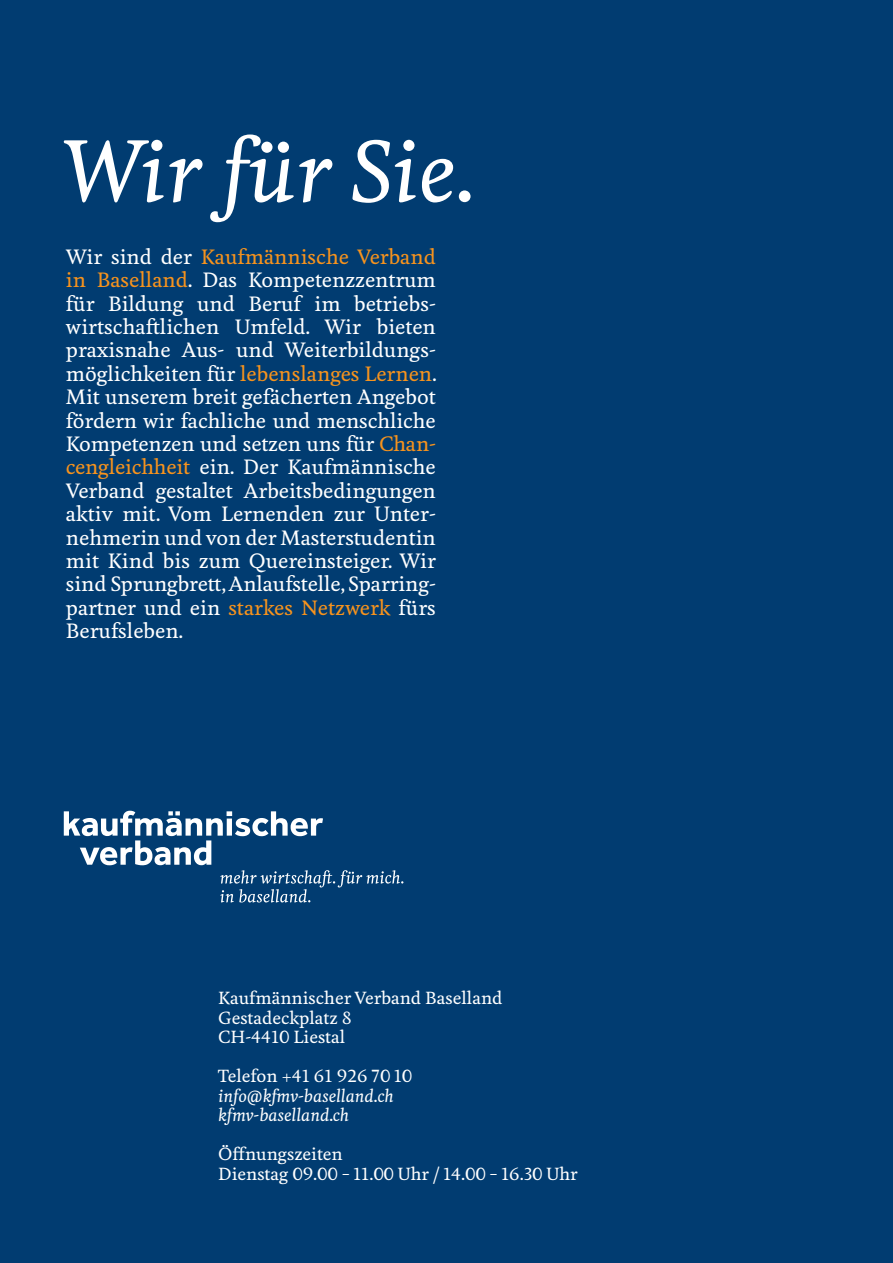
<style>
.page{position:relative;width:893px;height:1263px;background:#013c71}
.page>*{position:absolute;margin:0;border:0;box-sizing:border-box;transform-origin:0 0}
.t1{font:italic 500 82.5px "Feijoa";color:#fff}
.t2{font:500 19.5px/23.4px "Feijoa";color:#fff}
.t3{font:500 16.5px/19.5px "Feijoa";color:#fff}
.t4{font:italic 500 16.5px/19.5px "Feijoa";color:#fff}
.s1{color:#f7931d}
</style>
<div class="page">
<svg style="left:64px;top:811px;width:339px;height:91px"></svg>
<h1 class="t1" style="left:64px;top:119px;width:411px">Wir für Sie.</h1>
<p class="t2" style="left:66px;top:246px;width:373px">Wir sind der <span class="s1">Kaufmännische Verband in Baselland</span>. Das Kompetenzzentrum für Bildung und Beruf im betriebs&shy;wirtschaftlichen Umfeld. Wir bieten praxisnahe Aus- und Weiterbildungs&shy;möglichkeiten für <span class="s1">lebenslanges Lernen</span>.<br>Mit unserem breit gefächerten Angebot fördern wir fachliche und menschliche Kompetenzen und setzen uns für <span class="s1">Chan&shy;cengleichheit</span> ein. Der Kaufmännische Verband gestaltet Arbeitsbedingungen aktiv mit. Vom Lernenden zur Unter&shy;nehmerin und von der Masterstudentin mit Kind bis zum Quereinsteiger. Wir sind Sprungbrett, Anlaufstelle, Sparring&shy;partner und ein <span class="s1">starkes Netzwerk</span> fürs Berufsleben.</p>
<p class="t3" style="left:218px;top:989px;width:286px">Kaufmännischer Verband Baselland<br>Gestadeckplatz 8<br>CH-4410 Liestal</p>
<p class="t3" style="left:218px;top:1067px;width:195px">Telefon +41 61 926 70 10</p>
<p class="t4" style="left:218px;top:1086px;width:177px">info@kfmv-baselland.ch kfmv-baselland.ch</p>
<p class="t3" style="left:218px;top:1145px;width:361px">Öffnungszeiten<br>Dienstag 09.00 – 11.00 Uhr / 14.00 – 16.30 Uhr</p>
</div>
